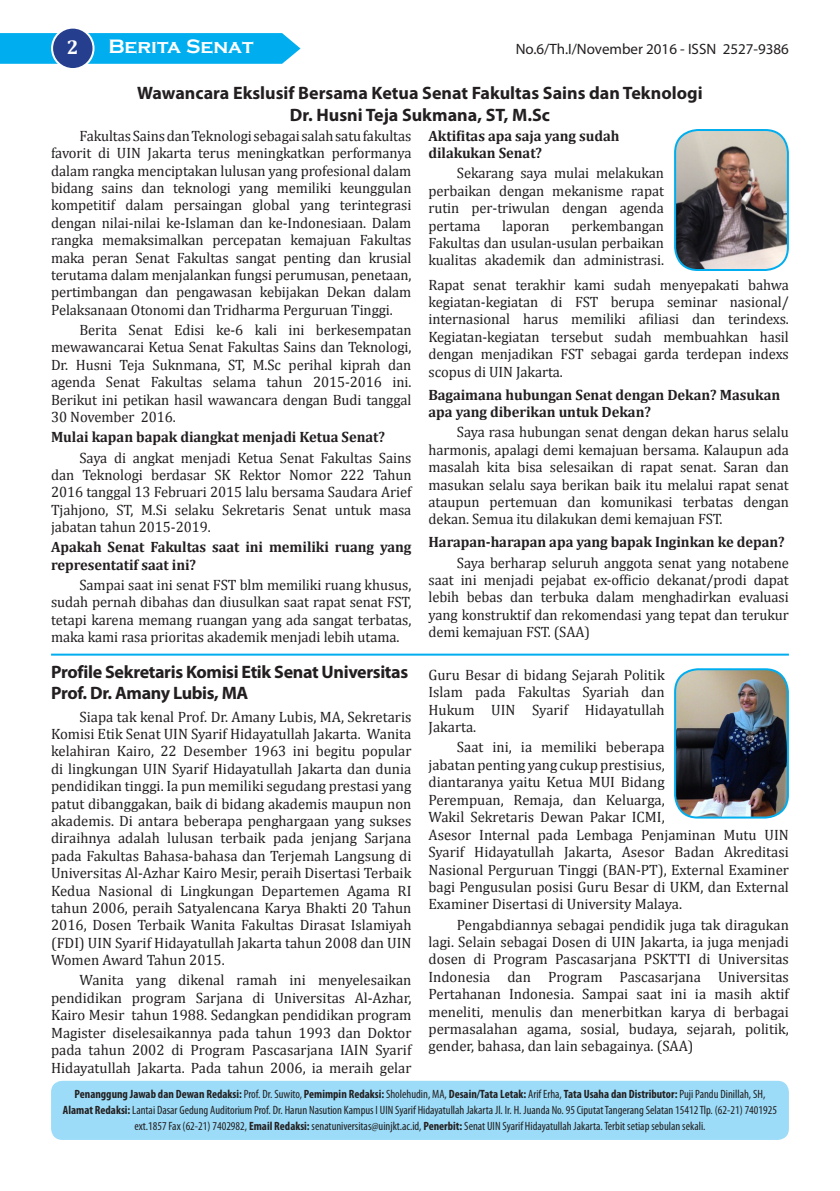
<style>
.page{position:relative;width:840px;height:1191px;background:#fff}
.page>*{position:absolute;margin:0;border:0;box-sizing:border-box;transform-origin:0 0}
.t1{font:700 20px "Copperplate Gothic";color:#fff}
.t2{font:700 20px "Cambria";color:#fff}
.t3{font:700 18px/21.6px "Myriad Pro";letter-spacing:-.005em;color:#231f20}
.Isi{font:15px/17.4px "Cambria";letter-spacing:-.005em;color:#231f20;text-align:justify}
.Isi-2{font:700 15px/17.4px "Cambria";letter-spacing:-.005em;color:#231f20}
.t4{font:15px "Myriad Pro";color:#231f20}
.Inden_1{font:condensed 12px/16px "Myriad Pro";color:#231f20;text-align:center}
.s1{font-weight:700}
</style>
<div class="page">
<div style="left:51px;top:1080px;width:737px;height:60px;background:#9cdcf8;border-radius:11px"></div>
<div style="left:696px;top:84px;width:7px;height:7px;border:4px solid #fff;border-radius:50%"></div>
<svg style="left:51px;top:655px;width:360px;height:1px"></svg>
<hr style="left:51px;top:653px;width:737px;height:2px;background:#00aeef">
<img style="left:676px;top:130px;width:111px;height:140px">
<div style="left:673px;top:129px;width:115px;height:142px;border:2px solid #00aeef;border-radius:23px"></div>
<img style="left:676px;top:669px;width:111px;height:148px">
<div style="left:673px;top:668px;width:115px;height:150px;border:2px solid #00aeef;border-radius:23px"></div>
<svg style="left:0;top:33px;width:701px;height:157px"></svg>
<div style="left:52px;top:28px;width:41px;height:41px;background:#253f8e;border-radius:50%"></div>
<div style="left:51px;top:27px;width:43px;height:43px;border:2px solid #fff;border-radius:50%"></div>
<p class="t2" style="left:67px;top:33px;width:13px">2</p>
<p class="t1" style="left:108px;top:35px;width:146px">Berita Senat</p>
<p class="t4" style="left:515px;top:39px;width:274px">No.6/Th.I/November 2016 - ISSN 2527-9386</p>
<p class="t3" style="left:137px;top:81px;width:566px">Wawancara Ekslusif Bersama Ketua Senat Fakultas Sains dan Teknologi</p>
<p class="t3" style="left:290px;top:103px;width:261px">Dr. Husni Teja Sukmana, ST, M.Sc</p>
<p class="Isi" style="left:51px;top:127px;width:361px;text-indent:28px">Fakultas Sains dan Teknologi sebagai salah satu fakultas favorit di UIN Jakarta terus meningkatkan performanya dalam rangka menciptakan lulusan yang profesional dalam bidang sains dan teknologi yang memiliki keunggulan kompetitif dalam persaingan global yang terintegrasi dengan nilai-nilai ke-Islaman dan ke-Indonesiaan. Dalam rangka memaksimalkan percepatan kemajuan Fakultas maka peran Senat Fakultas sangat penting dan krusial terutama dalam menjalankan fungsi perumusan, penetaan, pertimbangan dan pengawasan kebijakan Dekan dalam Pelaksanaan Otonomi dan Tridharma Perguruan Tinggi.</p>
<p class="Isi" style="left:51px;top:321px;width:362px;text-indent:28px">Berita Senat Edisi ke-6 kali ini berkesempatan mewawancarai Ketua Senat Fakultas Sains dan Teknologi, Dr. Husni Teja Suknmana, ST, M.Sc perihal kiprah dan agenda Senat Fakultas selama tahun 2015-2016 ini.<br>Berikut ini petikan hasil wawancara dengan Budi tanggal 30 November 2016.</p>
<p class="Isi-2" style="left:51px;top:428px;width:335px">Mulai kapan bapak diangkat menjadi Ketua Senat?</p>
<p class="Isi" style="left:51px;top:448px;width:362px;text-indent:28px">Saya di angkat menjadi Ketua Senat Fakultas Sains dan Teknologi berdasar SK Rektor Nomor 222 Tahun 2016 tanggal 13 Februari 2015 lalu bersama Saudara Arief Tjahjono, ST, M.Si selaku Sekretaris Senat untuk masa jabatan tahun 2015-2019.</p>
<p class="Isi-2" style="left:51px;top:538px;width:361px">Apakah Senat Fakultas saat ini memiliki ruang yang representatif saat ini?</p>
<p class="Isi" style="left:51px;top:576px;width:361px;text-indent:28px">Sampai saat ini senat FST blm memiliki ruang khusus, sudah pernah dibahas dan diusulkan saat rapat senat FST, tetapi karena memang ruangan yang ada sangat terbatas, maka kami rasa prioritas akademik menjadi lebih utama.</p>
<p class="t3" style="left:51px;top:660px;width:358px">Profile Sekretaris Komisi Etik Senat Universitas<br>Prof. Dr. Amany Lubis, MA</p>
<p class="Isi" style="left:51px;top:707px;width:362px;text-indent:28px">Siapa tak kenal Prof. Dr. Amany Lubis, MA, Sekretaris Komisi Etik Senat UIN Syarif Hidayatullah Jakarta. Wanita kelahiran Kairo, 22 Desember 1963 ini begitu popular di lingkungan UIN Syarif Hidayatullah Jakarta dan dunia pendidikan tinggi. Ia pun memiliki segudang prestasi yang patut dibanggakan, baik di bidang akademis maupun non akademis. Di antara beberapa penghargaan yang sukses diraihnya adalah lulusan terbaik pada jenjang Sarjana pada Fakultas Bahasa-bahasa dan Terjemah Langsung di Universitas Al-Azhar Kairo Mesir, peraih Disertasi Terbaik Kedua Nasional di Lingkungan Departemen Agama RI tahun 2006, peraih Satyalencana Karya Bhakti 20 Tahun 2016, Dosen Terbaik Wanita Fakultas Dirasat Islamiyah (FDI) UIN Syarif Hidayatullah Jakarta tahun 2008 dan UIN Women Award Tahun 2015.</p>
<p class="Isi" style="left:51px;top:971px;width:361px;text-indent:28px">Wanita yang dikenal ramah ini menyelesaikan pendidikan program Sarjana di Universitas Al-Azhar, Kairo Mesir tahun 1988. Sedangkan pendidikan program Magister diselesaikannya pada tahun 1993 dan Doktor pada tahun 2002 di Program Pascasarjana IAIN Syarif Hidayatullah Jakarta. Pada tahun 2006, ia meraih gelar</p>
<p class="Isi-2" style="left:428px;top:126px;width:192px">Aktifitas apa saja yang sudah dilakukan Senat?</p>
<p class="Isi" style="left:428px;top:164px;width:237px;text-indent:28px">Sekarang saya mulai melakukan perbaikan dengan mekanisme rapat rutin per-triwulan dengan agenda pertama</p>
<p class="Isi" style="left:428px;top:217px;width:237px;text-indent:143px">perkembangan Fakultas dan usulan-usulan perbaikan kualitas akademik dan administrasi.</p>
<p class="Isi" style="left:502px;top:217px;width:49px">laporan</p>
<p class="Isi" style="left:428px;top:276px;width:362px">Rapat senat terakhir kami sudah menyepakati bahwa kegiatan-kegiatan di FST berupa seminar nasional/ internasional harus memiliki afiliasi dan terindexs.<br>Kegiatan-kegiatan tersebut sudah membuahkan hasil dengan menjadikan FST sebagai garda terdepan indexs scopus di UIN Jakarta.</p>
<p class="Isi-2" style="left:428px;top:385px;width:353px">Bagaimana hubungan Senat dengan Dekan? Masukan apa yang diberikan untuk Dekan?</p>
<p class="Isi" style="left:428px;top:423px;width:361px;text-indent:28px">Saya rasa hubungan senat dengan dekan harus selalu harmonis, apalagi demi kemajuan bersama. Kalaupun ada masalah kita bisa selesaikan di rapat senat. Saran dan masukan selalu saya berikan baik itu melalui rapat senat ataupun pertemuan dan komunikasi terbatas dengan dekan. Semua itu dilakukan demi kemajuan FST.</p>
<p class="Isi-2" style="left:428px;top:533px;width:357px">Harapan-harapan apa yang bapak Inginkan ke depan?</p>
<p class="Isi" style="left:428px;top:554px;width:361px;text-indent:28px">Saya berharap seluruh anggota senat yang notabene saat ini menjadi pejabat ex-officio dekanat/prodi dapat lebih bebas dan terbuka dalam menghadirkan evaluasi yang konstruktif dan rekomendasi yang tepat dan terukur demi kemajuan FST. (SAA)</p>
<p class="Isi" style="left:428px;top:666px;width:237px">Guru Besar di bidang Sejarah Politik Islam pada Fakultas Syariah dan Hukum UIN Syarif Hidayatullah Jakarta.</p>
<p class="Isi" style="left:428px;top:738px;width:237px;text-indent:28px">Saat ini, ia memiliki beberapa jabatan penting yang cukup prestisius, diantaranya yaitu Ketua MUI Bidang Perempuan, Remaja, dan Keluarga, Wakil Sekretaris Dewan Pakar ICMI,</p>
<p class="Isi" style="left:428px;top:826px;width:362px">Asesor Internal pada Lembaga Penjaminan Mutu UIN Syarif Hidayatullah Jakarta, Asesor Badan Akreditasi Nasional Perguruan Tinggi (BAN-PT), External Examiner bagi Pengusulan posisi Guru Besar di UKM, dan External Examiner Disertasi di University Malaya.</p>
<p class="Isi" style="left:428px;top:915px;width:362px;text-indent:28px">Pengabdiannya sebagai pendidik juga tak diragukan lagi. Selain sebagai Dosen di UIN Jakarta, ia juga menjadi dosen di Program Pascasarjana PSKTTI di Universitas Indonesia dan Program Pascasarjana Universitas Pertahanan Indonesia. Sampai saat ini ia masih aktif meneliti, menulis dan menerbitkan karya di berbagai permasalahan agama, sosial, budaya, sejarah, politik, gender, bahasa, dan lain sebagainya. (SAA)</p>
<p class="Inden_1" style="left:63px;top:1086px;width:715px"><span class="s1">Penanggung Jawab dan Dewan Redaksi:</span> Prof. Dr. Suwito, <span class="s1">Pemimpin Redaksi:</span> Sholehudin, MA, <span class="s1">Desain/Tata Letak:</span> Arif Erha, <span class="s1">Tata Usaha dan Distributor:</span> Puji Pandu Dinillah, SH,<br><span class="s1">Alamat Redaksi:</span> Lantai Dasar Gedung Auditorium Prof. Dr. Harun Nasution Kampus I UIN Syarif Hidayatullah Jakarta Jl. Ir. H. Juanda No. 95 Ciputat Tangerang Selatan 15412 Tlp. (62-21) 7401925 ext.1857 Fax (62-21) 7402982, <span class="s1">Email Redaksi:</span> senatuniversitas@uinjkt.ac.id, <span class="s1">Penerbit:</span> Senat UIN Syarif Hidayatullah Jakarta. Terbit setiap sebulan sekali.</p>
</div>
